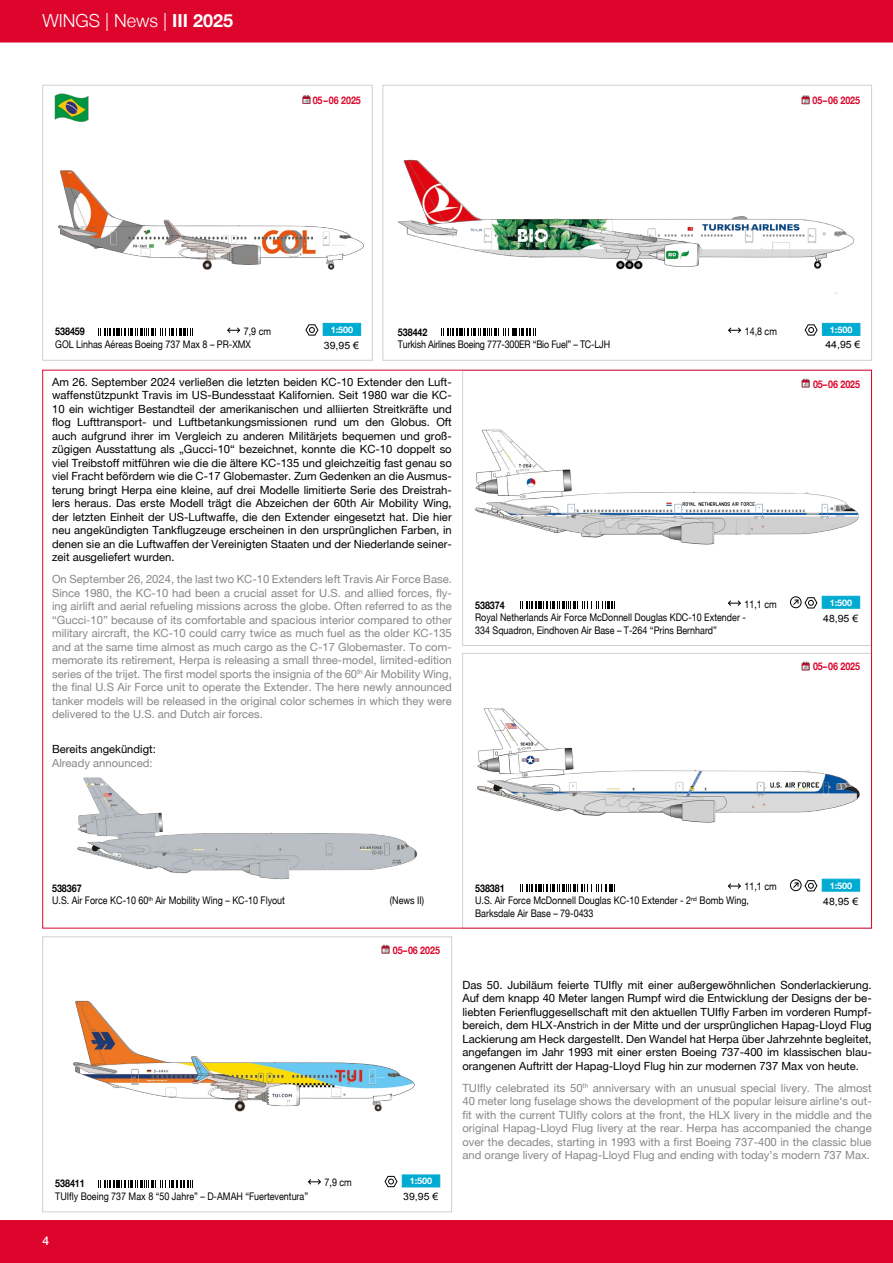
<style>
.page{position:relative;width:893px;height:1263px;background:#fff}
.page>*{position:absolute;margin:0;border:0;box-sizing:border-box;transform-origin:0 0}
.t1{font:300 18px "Helvetica Neue";color:#fff}
.t2{font:500 12px "Helvetica Neue";color:#fff}
.t3{font:11.25px/13.5px "Helvetica Neue";color:#000;text-align:justify}
.t4{font:11.25px/13.5px "Helvetica Neue";color:#878787;text-align:justify}
.t5{font:10.5px/12.6px "Helvetica Neue";color:#000;scale:.85 1}
.t6{font:10.5px/12.6px "Helvetica Neue";letter-spacing:-.02em;color:#000;scale:.85 1}
.t7{font:700 10.5px "Helvetica Neue";letter-spacing:-.005em;color:#dd052b;scale:.85 1}
.t8{font:700 10.5px "Helvetica Neue";letter-spacing:-.005em;color:#000;scale:.85 1}
.t9{font:10.05px "Arial";color:#000;scale:1.04 1}
.t10{font:700 9px "Helvetica Neue";color:#fff}
.s1{font-weight:700}
.s2{font-style:inherit}
</style>
<div class="page">
<div style="left:0;top:0;width:893px;height:43px;background:#dd052b"></div>
<div style="left:0;top:1220px;width:893px;height:43px;background:#dd052b"></div>
<img style="left:475px;top:378px;width:386px;height:231px">
<img style="left:58px;top:170px;width:306px;height:163px">
<div style="left:43px;top:85px;width:329px;height:275px;border:1px solid #d0d0d0"></div>
<img style="left:398px;top:97px;width:463px;height:239px">
<div style="left:383px;top:85px;width:489px;height:275px;border:1px solid #d0d0d0"></div>
<svg style="left:728px;top:327px;width:13px;height:7px"></svg>
<div style="left:822px;top:323px;width:38px;height:13px;background:#00abd2;border:1px solid #00abd2"></div>
<svg style="left:804px;top:324px;width:14px;height:12px"></svg>
<svg style="left:227px;top:327px;width:14px;height:6px"></svg>
<div style="left:323px;top:323px;width:38px;height:13px;background:#00abd2;border:1px solid #00abd2"></div>
<svg style="left:305px;top:324px;width:14px;height:12px"></svg>
<img style="left:73px;top:944px;width:342px;height:235px">
<div style="left:43px;top:936px;width:409px;height:276px;border:1px solid #d0d0d0"></div>
<svg style="left:308px;top:1178px;width:13px;height:7px"></svg>
<div style="left:402px;top:1174px;width:38px;height:13px;background:#00abd2;border:1px solid #00abd2"></div>
<svg style="left:384px;top:1175px;width:14px;height:12px"></svg>
<svg style="left:382px;top:945px;width:8px;height:9px"></svg>
<svg style="left:98px;top:328px;width:95px;height:8px"></svg>
<svg style="left:441px;top:328px;width:95px;height:8px"></svg>
<img style="left:477px;top:661px;width:384px;height:231px">
<svg style="left:520px;top:884px;width:95px;height:7px"></svg>
<svg style="left:727px;top:882px;width:14px;height:7px"></svg>
<div style="left:822px;top:879px;width:38px;height:12px;background:#00abd2;border:1px solid #00abd2"></div>
<svg style="left:802px;top:662px;width:8px;height:8px"></svg>
<div style="left:790px;top:879px;width:11px;height:12px;border:1px solid #000;border-radius:50%"></div>
<svg style="left:792px;top:879px;width:26px;height:13px"></svg>
<img style="left:54px;top:93px;width:35px;height:29px">
<img style="left:77px;top:777px;width:341px;height:103px">
<svg style="left:520px;top:601px;width:95px;height:7px"></svg>
<svg style="left:98px;top:1180px;width:95px;height:7px"></svg>
<svg style="left:727px;top:600px;width:14px;height:7px"></svg>
<div style="left:822px;top:596px;width:38px;height:13px;background:#00abd2;border:1px solid #00abd2"></div>
<svg style="left:802px;top:379px;width:8px;height:8px"></svg>
<svg style="left:302px;top:95px;width:8px;height:9px"></svg>
<svg style="left:802px;top:95px;width:8px;height:9px"></svg>
<div style="left:790px;top:596px;width:11px;height:12px;border:1px solid #000;border-radius:50%"></div>
<svg style="left:792px;top:597px;width:26px;height:12px"></svg>
<h1 class="t1" style="left:43px;top:6px;width:192px">WINGS | News | <span class="s1">III 2025</span></h1>
<p class="t7" style="left:313px;top:92px;width:58px">05–06 2025</p>
<p class="t7" style="left:813px;top:92px;width:57px">05–06 2025</p>
<p class="t8" style="left:55px;top:323px;width:36px">538459</p>
<p class="t5" style="left:745px;top:325px;width:39px">14,8 cm</p>
<p class="t10" style="left:830px;top:323px;width:24px">1:500</p>
<p class="t5" style="left:55px;top:338px;width:232px">GOL Linhas Aéreas Boeing 737 Max 8 – PR-XMX</p>
<p class="t5" style="left:244px;top:325px;width:34px">7,9 cm</p>
<p class="t10" style="left:331px;top:323px;width:24px">1:500</p>
<p class="t6" style="left:398px;top:326px;width:251px"><span class="s1">538442<br></span>Turkish Airlines Boeing 777-300ER “Bio Fuel<span class="s2">”</span> – TC-LJH</p>
<p class="t9" style="left:324px;top:339px;width:35px">39,95 €</p>
<p class="t9" style="left:825px;top:338px;width:35px">44,95 €</p>
<p class="t3" style="left:52px;top:375px;width:401px">Am 26. September 2024 verließen die letzten beiden KC-10 Extender den Luft&shy;waffenstützpunkt Travis im US-Bundesstaat Kalifornien. Seit 1980 war die KC-10 ein wichtiger Bestandteil der amerikanischen und alliierten Streitkräfte und flog Lufttransport- und Luftbetankungsmissionen rund um den Globus. Oft auch aufgrund ihrer im Vergleich zu anderen Militärjets bequemen und groß&shy;zügigen Ausstattung als „Gucci-10“ bezeichnet, konnte die KC-10 doppelt so viel Treibstoff mitführen wie die die ältere KC-135 und gleichzeitig fast genau so viel Fracht befördern wie die C-17 Globemaster. Zum Gedenken an die Ausmus&shy;terung bringt Herpa eine kleine, auf drei Modelle limitierte Serie des Dreistrah&shy;lers heraus. Das erste Modell trägt die Abzeichen der 60th Air Mobility Wing, der letzten Einheit der US-Luftwaffe, die den Extender eingesetzt hat. Die hier neu angekündigten Tankflugzeuge erscheinen in den ursprünglichen Farben, in denen sie an die Luftwaffen der Vereinigten Staaten und der Niederlande seiner&shy;zeit ausgeliefert wurden.</p>
<p class="t4" style="left:52px;top:572px;width:401px">On September 26, 2024, the last two KC-10 Extenders left Travis Air Force Base.<br>Since 1980, the KC-10 had been a crucial asset for U.S. and allied forces, fly&shy;ing airlift and aerial refueling missions across the globe. Often referred to as the “Gucci-10” because of its comfortable and spacious interior compared to other military aircraft, the KC-10 could carry twice as much fuel as the older KC-135 and at the same time almost as much cargo as the C-17 Globemaster. To com&shy;memorate its retirement, Herpa is releasing a small three-model, limited-edition series of the trijet. The first model sports the insignia of the 60<sup>th</sup> Air Mobility Wing, the final U.S Air Force unit to operate the Extender. The here newly announced tanker models will be released in the original color schemes in which they were delivered to the U.S. and Dutch air forces.</p>
<p class="t3" style="left:52px;top:742px;width:105px">Bereits angekündigt:</p>
<p class="t4" style="left:52px;top:756px;width:102px">Already announced:</p>
<p class="t7" style="left:813px;top:376px;width:57px">05–06 2025</p>
<p class="t5" style="left:744px;top:597px;width:39px">11,1 cm</p>
<p class="t10" style="left:830px;top:595px;width:24px">1:500</p>
<p class="t8" style="left:475px;top:597px;width:36px">538374</p>
<p class="t5" style="left:475px;top:611px;width:320px">Royal Netherlands Air Force McDonnell Douglas KDC-10 Extender -<br>334 Squadron, Eindhoven Air Base – T-264 “Prins Bernhard<span class="s2">”</span></p>
<p class="t9" style="left:823px;top:612px;width:35px">48,95 €</p>
<p class="t7" style="left:813px;top:658px;width:57px">05–06 2025</p>
<p class="t5" style="left:52px;top:882px;width:276px"><span class="s1">538367<br></span>U.S. Air Force KC-10 60<sup>th</sup> Air Mobility Wing – KC-10 Flyout</p>
<p class="t5" style="left:390px;top:894px;width:42px">(News II)</p>
<p class="t7" style="left:393px;top:942px;width:57px">05–06 2025</p>
<p class="t5" style="left:55px;top:1177px;width:299px"><span class="s1">538411<br></span>TUIfly Boeing 737 Max 8 “50 Jahre” – D-AMAH “Fuerteventura<span class="s2">”</span></p>
<p class="t5" style="left:325px;top:1176px;width:34px">7,9 cm</p>
<p class="t10" style="left:410px;top:1174px;width:24px">1:500</p>
<p class="t9" style="left:403px;top:1190px;width:35px">39,95 €</p>
<p class="t2" style="left:43px;top:1231px;width:8px">4</p>
<p class="t5" style="left:744px;top:880px;width:39px">11,1 cm</p>
<p class="t10" style="left:830px;top:878px;width:24px">1:500</p>
<p class="t5" style="left:475px;top:882px;width:324px"><span class="s1">538381<br></span>U.S. Air Force McDonnell Douglas KC-10 Extender - 2<sup>nd</sup> Bomb Wing,<br>Barksdale Air Base – 79-0433</p>
<p class="t9" style="left:823px;top:894px;width:35px">48,95 €</p>
<p class="t3" style="left:462px;top:978px;width:411px">Das 50. Jubiläum feierte TUIfly mit einer außergewöhnlichen Sonderlackierung.<br>Auf dem knapp 40 Meter langen Rumpf wird die Entwicklung der Designs der be&shy;liebten Ferienfluggesellschaft mit den aktuellen TUIfly Farben im vorderen Rumpf&shy;bereich, dem HLX-Anstrich in der Mitte und der ursprünglichen Hapag-Lloyd Flug Lackierung am Heck dargestellt. Den Wandel hat Herpa über Jahrzehnte begleitet, angefangen im Jahr 1993 mit einer ersten Boeing 737-400 im klassischen blau&shy;orangenen Auftritt der Hapag-Lloyd Flug hin zur modernen 737 Max von heute.</p>
<p class="t4" style="left:462px;top:1081px;width:411px">TUIfly celebrated its 50<sup>th</sup> anniversary with an unusual special livery. The almost 40 meter long fuselage shows the development of the popular leisure airline‘s out&shy;fit with the current TUIfly colors at the front, the HLX livery in the middle and the original Hapag-Lloyd Flug livery at the rear. Herpa has accompanied the change over the decades, starting in 1993 with a first Boeing 737-400 in the classic blue and orange livery of Hapag-Lloyd Flug and ending with today’s modern 737 Max.</p>
</div>
